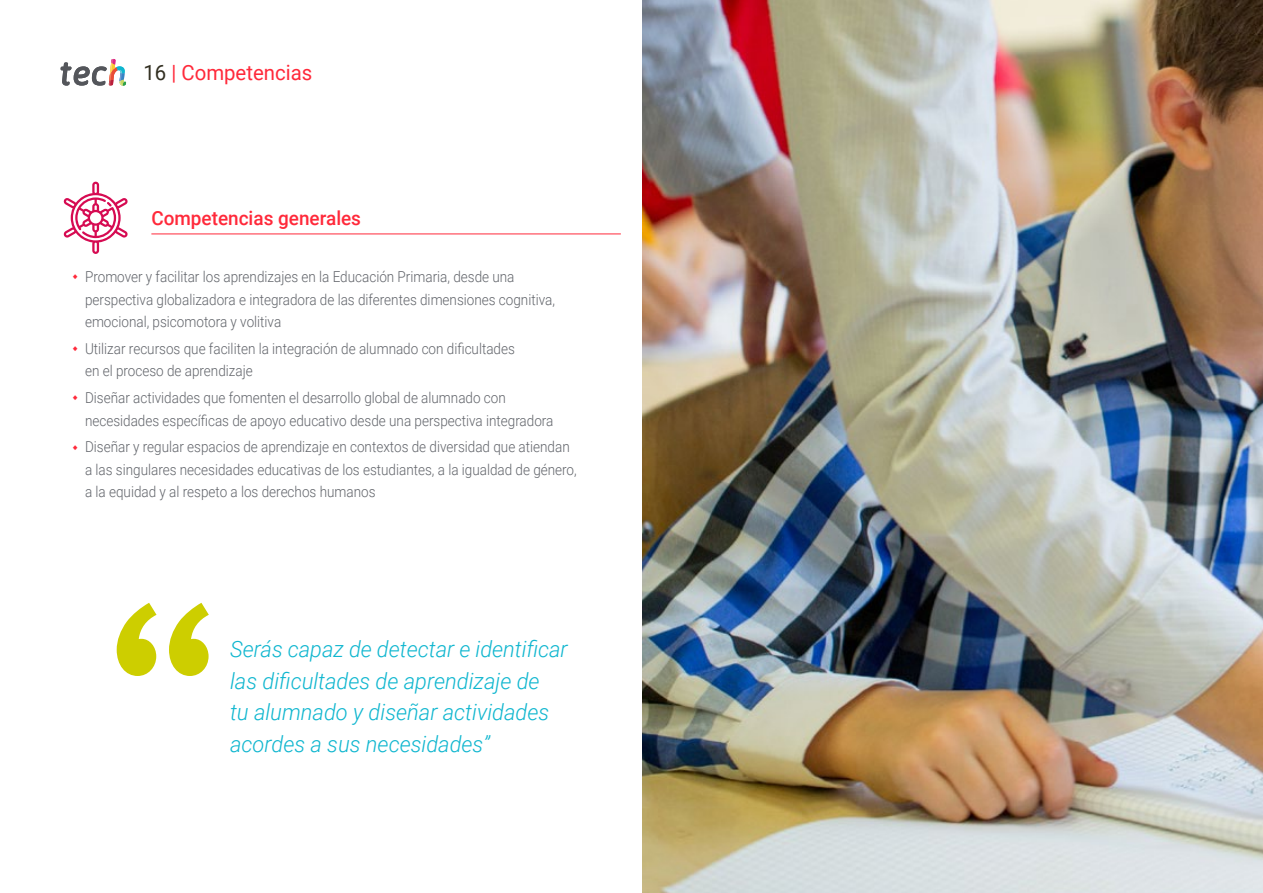
<style>
.page{position:relative;width:1263px;height:893px;background:#fff}
.page>*{position:absolute;margin:0;border:0;box-sizing:border-box;transform-origin:0 0}
.t1{font:italic 300 22.5px/31.5px "Roboto";color:#0fb6cf}
.t2{font:21px "Roboto";color:#ff293a}
.t3{font:500 19.5px "Roboto";color:#ff293a}
.t4{font:300 15px/22.5px "Roboto";color:#61646a;scale:.9 1}
.s1{color:#312e20}
</style>
<div class="page">
<hr style="left:151px;top:234px;width:470px;height:1px;background:#ff293a">
<svg style="left:63px;top:182px;width:65px;height:72px"></svg>
<img style="left:642px;top:0;width:621px;height:893px">
<svg style="left:117px;top:603px;width:92px;height:73px"></svg>
<svg style="left:61px;top:59px;width:65px;height:27px"></svg>
<h2 class="t2" style="left:144px;top:57px;width:170px"><span class="s1">16</span> | Competencias</h2>
<h3 class="t3" style="left:151px;top:205px;width:211px">Competencias generales</h3>
<p class="t4" style="left:85px;top:265px;width:524px">Promover y facilitar los aprendizajes en la Educación Primaria, desde una perspectiva globalizadora e integradora de las diferentes dimensiones cognitiva, emocional, psicomotora y volitiva</p>
<p class="t4" style="left:85px;top:337px;width:479px">Utilizar recursos que faciliten la integración de alumnado con dificultades en el proceso de aprendizaje</p>
<p class="t4" style="left:85px;top:386px;width:522px">Diseñar actividades que fomenten el desarrollo global de alumnado con necesidades específicas de apoyo educativo desde una perspectiva integradora</p>
<p class="t4" style="left:85px;top:435px;width:548px">Diseñar y regular espacios de aprendizaje en contextos de diversidad que atiendan a las singulares necesidades educativas de los estudiantes, a la igualdad de género, a la equidad y al respeto a los derechos humanos</p>
<h1 class="t1" style="left:230px;top:633px;width:339px">Serás capaz de detectar e identificar las dificultades de aprendizaje de<br>tu alumnado y diseñar actividades acordes a sus necesidades”</h1>
</div>
